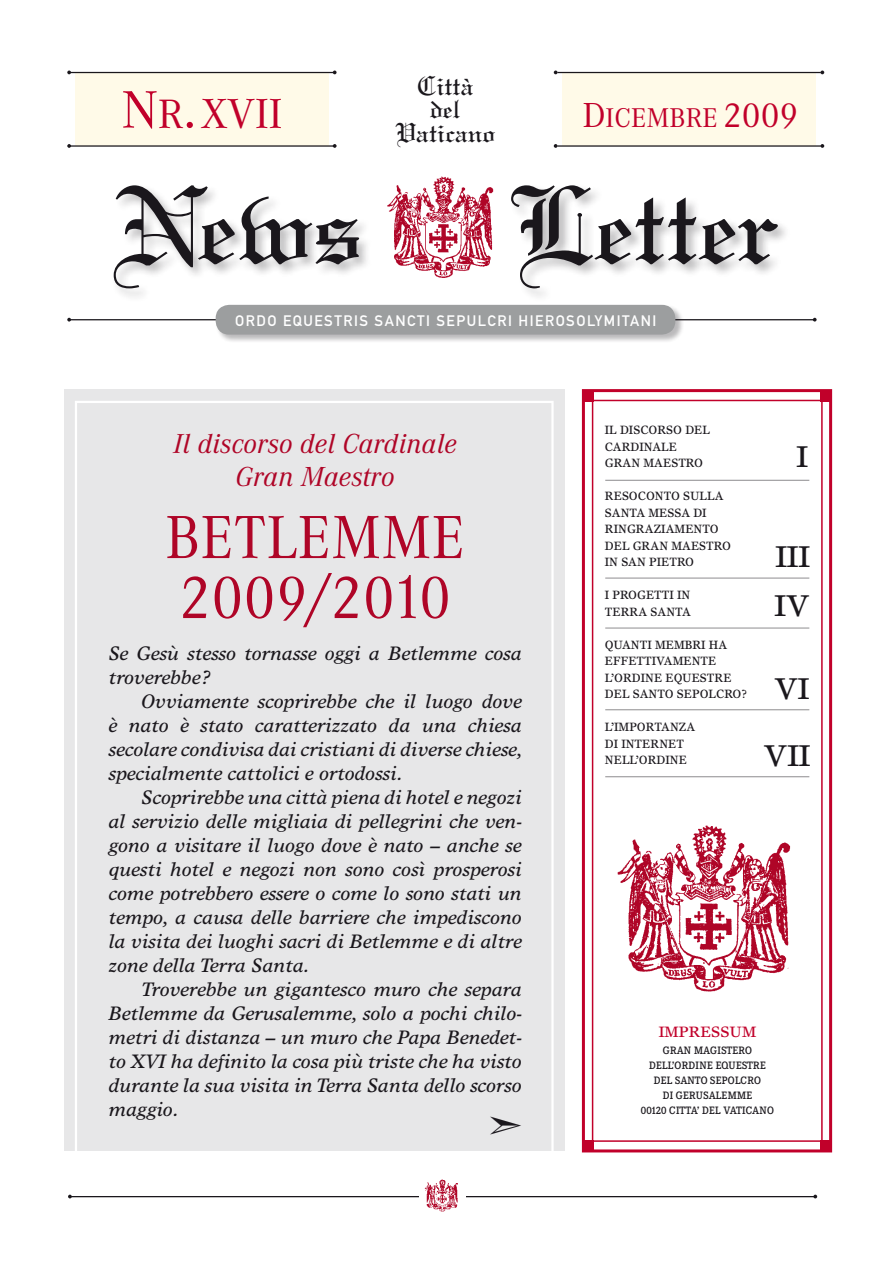
<style>
.page{position:relative;width:893px;height:1263px;background:#fff}
.page>*{position:absolute;margin:0;border:0;box-sizing:border-box;transform-origin:0 0}
.t1{font:117.15px "Linotext";color:#1a171c}
.t2{font:63px/60px "Corporate A";letter-spacing:.01em;color:#af0527;scale:.96 1}
.t3{font:43.5px "Corporate A";color:#c1002a}
.t4{font:30px "Times Europa";color:#1a171c}
.t5{font:29.1px/23.5px "Linotext";color:#1a171c;text-align:center}
.t6{font:italic 28.5px/33px "Corporate A";letter-spacing:.01em;color:#af0527;text-align:center}
.t7{font:28.05px "Corporate A";color:#c1002a}
.t8{font:italic 19.5px/24px "Times Europa";color:#1a171c;text-align:justify}
.t9{font:15px "DIN Mittelschrift Std";letter-spacing:.1em;color:#fff}
.t10{font:15px "Times Europa";color:#c1002a}
.t11{font:12px/16.5px "Times Europa";color:#1a171c;scale:.95 1}
.t12{font:500 10.5px/15px "Corporate EBQ";letter-spacing:.03em;color:#1a171c;text-align:center;scale:.95 1}
.s1{font-size:54.45px}
.s2{font-size:42.45px}
.s3{font-size:36px}
</style>
<div class="page">
<div style="left:64px;top:389px;width:501px;height:761px;background:#e7e7e8"></div>
<div style="left:592px;top:400px;width:231px;height:742px;background:#fff;border:2px solid #c1002a"></div>
<div style="left:582px;top:389px;width:250px;height:763px;border:3px solid #c1002a"></div>
<hr style="left:70px;top:1196px;width:746px;height:1px;background:#1a171c">
<div style="left:419px;top:1184px;width:47px;height:19px;background:#fff"></div>
<img style="left:424px;top:1179px;width:34px;height:33px">
<div style="left:75px;top:72px;width:253px;height:74px;background:#fffae8"></div>
<div style="left:563px;top:72px;width:253px;height:74px;background:#fffae8"></div>
<div style="left:112px;top:183px;width:679px;height:119px;background:#1a171c;opacity:.3"></div>
<div style="left:383px;top:169px;width:125px;height:121px;background:#fff"></div>
<img style="left:387px;top:176px;width:107px;height:102px">
<hr style="left:70px;top:145px;width:264px;height:2px;background:#1a171c">
<hr style="left:70px;top:72px;width:264px;height:1px;background:#1a171c">
<hr style="left:557px;top:145px;width:264px;height:2px;background:#1a171c">
<hr style="left:69px;top:319px;width:746px;height:1px;background:#1a171c">
<hr style="left:557px;top:72px;width:264px;height:1px;background:#1a171c">
<svg style="left:554px;top:144px;width:3px;height:4px"></svg>
<svg style="left:333px;top:144px;width:4px;height:4px"></svg>
<svg style="left:67px;top:144px;width:4px;height:4px"></svg>
<svg style="left:67px;top:318px;width:4px;height:4px"></svg>
<svg style="left:813px;top:318px;width:4px;height:4px"></svg>
<svg style="left:820px;top:144px;width:4px;height:4px"></svg>
<svg style="left:820px;top:71px;width:4px;height:3px"></svg>
<div style="left:215px;top:304px;width:469px;height:39px;background:#1a171c;opacity:.3"></div>
<div style="left:216px;top:305px;width:459px;height:30px;background:#9c9e9f;border-radius:13px"></div>
<div style="left:583px;top:391px;width:11px;height:11px;background:#c1002a"></div>
<div style="left:821px;top:391px;width:10px;height:11px;background:#c1002a"></div>
<div style="left:583px;top:1140px;width:11px;height:11px;background:#c1002a"></div>
<div style="left:821px;top:1140px;width:10px;height:11px;background:#c1002a"></div>
<div style="left:75px;top:401px;width:479px;height:763px;border:2px solid #fff"></div>
<hr style="left:605px;top:480px;width:204px;height:1px;background:#1a171c">
<hr style="left:605px;top:578px;width:204px;height:1px;background:#1a171c">
<hr style="left:605px;top:628px;width:204px;height:1px;background:#1a171c">
<hr style="left:605px;top:709px;width:204px;height:1px;background:#1a171c">
<hr style="left:605px;top:776px;width:204px;height:1px;background:#1a171c">
<img style="left:617px;top:825px;width:174px;height:167px">
<h3 class="t5" style="left:395px;top:73px;width:102px">Città<br>del<br>Vaticano</h3>
<h3 class="t3" style="left:122px;top:89px;width:162px"><span class="s1">N</span><span class="s2">R</span><span class="s1">.</span>XVII</h3>
<h3 class="t7" style="left:583px;top:102px;width:217px"><span class="s3">D</span>ICEMBRE <span class="s3">2009</span></h3>
<h1 class="t1" style="left:112px;top:156px;width:253px">News</h1>
<h1 class="t1" style="left:510px;top:156px;width:272px">Letter</h1>
<p class="t9" style="left:235px;top:312px;width:423px">ORDO EQUESTRIS SANCTI SEPULCRI HIEROSOLYMITANI</p>
<h3 class="t6" style="left:173px;top:427px;width:285px">Il discorso del Cardinale<br>Gran Maestro</h3>
<h2 class="t2" style="left:165px;top:509px;width:299px">BETLEMME<br>2009/2010</h2>
<p class="t8" style="left:108px;top:641px;width:415px">Se Gesù stesso tornasse oggi a Betlemme cosa troverebbe?</p>
<p class="t8" style="left:108px;top:689px;width:415px;text-indent:33px">Ovviamente scoprirebbe che il luogo dove è nato è stato caratterizzato da una chiesa secolare condivisa dai cristiani di diverse chiese, specialmente cattolici e ortodossi.</p>
<p class="t8" style="left:108px;top:785px;width:415px;text-indent:33px">Scoprirebbe una città piena di hotel e negozi al servizio delle migliaia di pellegrini che ven&shy;gono a visitare il luogo dove è nato – anche se questi hotel e negozi non sono così prosperosi come potrebbero essere o come lo sono stati un tempo, a causa delle barriere che impediscono la visita dei luoghi sacri di Betlemme e di altre zone della Terra Santa.</p>
<p class="t8" style="left:108px;top:977px;width:415px;text-indent:33px">Troverebbe un gigantesco muro che separa Betlemme da Gerusalemme, solo a pochi chilo&shy;metri di distanza – un muro che Papa Benedet&shy;to XVI ha definito la cosa più triste che ha visto durante la sua visita in Terra Santa dello scorso maggio.</p>
<p class="t11" style="left:605px;top:422px;width:112px">IL DISCORSO DEL<br>CARDINALE<br>GRAN MAESTRO</p>
<p class="t11" style="left:605px;top:488px;width:134px">RESOCONTO SULLA<br>SANTA MESSA DI<br>RINGRAZIAMENTO<br>DEL GRAN MAESTRO<br>IN SAN PIETRO</p>
<p class="t11" style="left:605px;top:587px;width:92px">I PROGETTI IN<br>TERRA SANTA</p>
<p class="t11" style="left:605px;top:636px;width:151px">QUANTI MEMBRI HA<br>EFFETTIVAMENTE<br>L’ORDINE EQUESTRE<br>DEL SANTO SEPOLCRO?</p>
<p class="t11" style="left:605px;top:719px;width:19px">L’IMP</p>
<p class="t11" style="left:605px;top:719px;width:97px;text-indent:32px">ORTANZA<br>DI INTERNET<br>NELL’ORDINE</p>
<h3 class="t4" style="left:797px;top:439px;width:13px">I</h3>
<h3 class="t4" style="left:775px;top:539px;width:36px">III</h3>
<h3 class="t4" style="left:775px;top:588px;width:36px">IV</h3>
<h3 class="t4" style="left:775px;top:671px;width:36px">VI</h3>
<h3 class="t4" style="left:764px;top:737px;width:48px">VII</h3>
<p class="t10" style="left:659px;top:1023px;width:42px">IMPRESSU</p>
<p class="t10" style="left:742px;top:1023px;width:16px">M</p>
<p class="t12" style="left:641px;top:1043px;width:142px">GRAN MAGISTERO<br>DELL’ORDINE EQUESTRE<br>DEL SANTO SEPOLCRO<br>DI GERUSALEMME<br>00120 CITTA’ DEL VATICANO</p>
</div>
